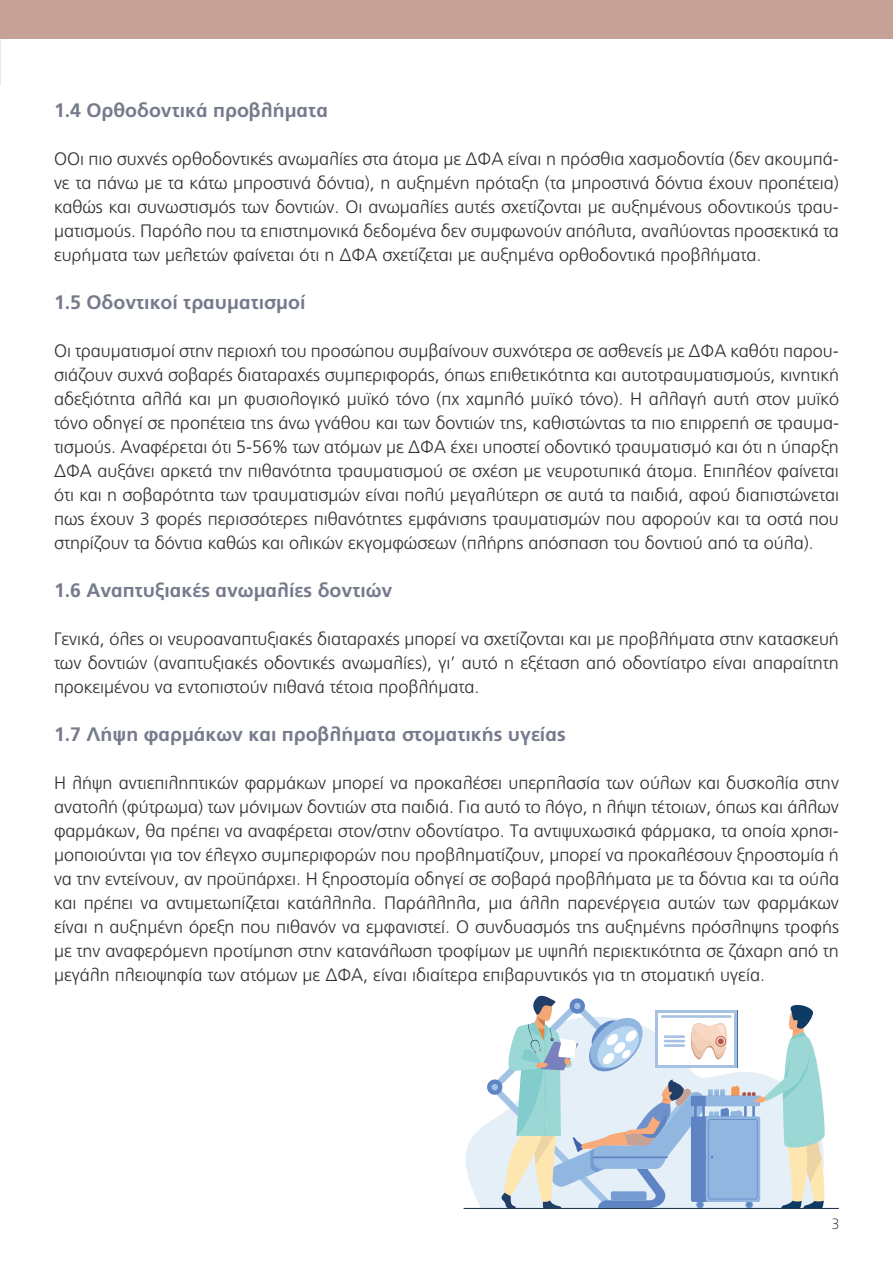
<style>
.page{position:relative;width:893px;height:1263px;background:#fff}
.page>*{position:absolute;margin:0;border:0;box-sizing:border-box;transform-origin:0 0}
.t1{font:700 19.5px "PF Catalog";color:#767b8c}
.t2{font:300 18px/24px "PF Catalog";color:#312f30;text-align:justify}
.t3{font:100 15px "PF Catalog";color:#312f30}
</style>
<div class="page">
<div style="left:0;top:0;width:893px;height:38px;background:#c6a196"></div>
<svg style="left:464px;top:1090px;width:374px;height:118px"></svg>
<svg style="left:487px;top:1079px;width:15px;height:16px"></svg>
<svg style="left:489px;top:995px;width:337px;height:213px"></svg>
<hr style="left:463px;top:1208px;width:376px;height:1px;background:#243553">
<p class="t1" style="left:54px;top:98px;width:275px">1.4 Ορθοδοντικά προβλήματα</p>
<p class="t2" style="left:54px;top:147px;width:786px">ΟΟι πιο συχνές ορθοδοντικές ανωμαλίες στα άτομα με ΔΦΑ είναι η πρόσθια χασμοδοντία (δεν ακουμπά&shy;νε τα πάνω με τα κάτω μπροστινά δόντια), η αυξημένη πρόταξη (τα μπροστινά δόντια έχουν προπέτεια) καθώς και συνωστισμός των δοντιών. Οι ανωμαλίες αυτές σχετίζονται με αυξημένους οδοντικούς τραυ&shy;ματισμούς. Παρόλο που τα επιστημονικά δεδομένα δεν συμφωνούν απόλυτα, αναλύοντας προσεκτικά τα ευρήματα των μελετών φαίνεται ότι η ΔΦΑ σχετίζεται με αυξημένα ορθοδοντικά προβλήματα.</p>
<p class="t1" style="left:54px;top:290px;width:253px">1.5 Οδοντικοί τραυματισμοί</p>
<p class="t2" style="left:54px;top:339px;width:786px">Οι τραυματισμοί στην περιοχή του προσώπου συμβαίνουν συχνότερα σε ασθενείς με ΔΦΑ καθότι παρου&shy;σιάζουν συχνά σοβαρές διαταραχές συμπεριφοράς, όπως επιθετικότητα και αυτοτραυματισμούς, κινητική αδεξιότητα αλλά και μη φυσιολογικό μυϊκό τόνο (πχ χαμηλό μυϊκό τόνο). Η αλλαγή αυτή στον μυϊκό τόνο οδηγεί σε προπέτεια της άνω γνάθου και των δοντιών της, καθιστώντας τα πιο επιρρεπή σε τραυμα&shy;τισμούς. Αναφέρεται ότι 5-56% των ατόμων με ΔΦΑ έχει υποστεί οδοντικό τραυματισμό και ότι η ύπαρξη ΔΦΑ αυξάνει αρκετά την πιθανότητα τραυματισμού σε σχέση με νευροτυπικά άτομα. Επιπλέον φαίνεται ότι και η σοβαρότητα των τραυματισμών είναι πολύ μεγαλύτερη σε αυτά τα παιδιά, αφού διαπιστώνεται πως έχουν 3 φορές περισσότερες πιθανότητες εμφάνισης τραυματισμών που αφορούν και τα οστά που στηρίζουν τα δόντια καθώς και ολικών εκγομφώσεων (πλήρης απόσπαση του δοντιού από τα ούλα).</p>
<p class="t1" style="left:54px;top:578px;width:340px">1.6 Αναπτυξιακές ανωμαλίες δοντιών</p>
<p class="t2" style="left:54px;top:627px;width:786px">Γενικά, όλες οι νευροαναπτυξιακές διαταραχές μπορεί να σχετίζονται και με προβλήματα στην κατασκευή των δοντιών (αναπτυξιακές οδοντικές ανωμαλίες), γι’ αυτό η εξέταση από οδοντίατρο είναι απαραίτητη προκειμένου να εντοπιστούν πιθανά τέτοια προβλήματα.</p>
<p class="t1" style="left:54px;top:722px;width:513px">1.7 Λήψη φαρμάκων και προβλήματα στοματικής υγείας</p>
<p class="t2" style="left:54px;top:771px;width:786px">Η λήψη αντιεπιληπτικών φαρμάκων μπορεί να προκαλέσει υπερπλασία των ούλων και δυσκολία στην ανατολή (φύτρωμα) των μόνιμων δοντιών στα παιδιά. Για αυτό το λόγο, η λήψη τέτοιων, όπως και άλλων φαρμάκων, θα πρέπει να αναφέρεται στον/στην οδοντίατρο. Τα αντιψυχωσικά φάρμακα, τα οποία χρησι&shy;μοποιούνται για τον έλεγχο συμπεριφορών που προβληματίζουν, μπορεί να προκαλέσουν ξηροστομία ή να την εντείνουν, αν προϋπάρχει. Η ξηροστομία οδηγεί σε σοβαρά προβλήματα με τα δόντια και τα ούλα και πρέπει να αντιμετωπίζεται κατάλληλα. Παράλληλα, μια άλλη παρενέργεια αυτών των φαρμάκων είναι η αυξημένη όρεξη που πιθανόν να εμφανιστεί. Ο συνδυασμός της αυξημένης πρόσληψης τροφής με την αναφερόμενη προτίμηση στην κατανάλωση τροφίμων με υψηλή περιεκτικότητα σε ζάχαρη από τη μεγάλη πλειοψηφία των ατόμων με ΔΦΑ, είναι ιδιαίτερα επιβαρυντικός για τη στοματική υγεία.</p>
<p class="t3" style="left:832px;top:1216px;width:9px">3</p>
</div>
